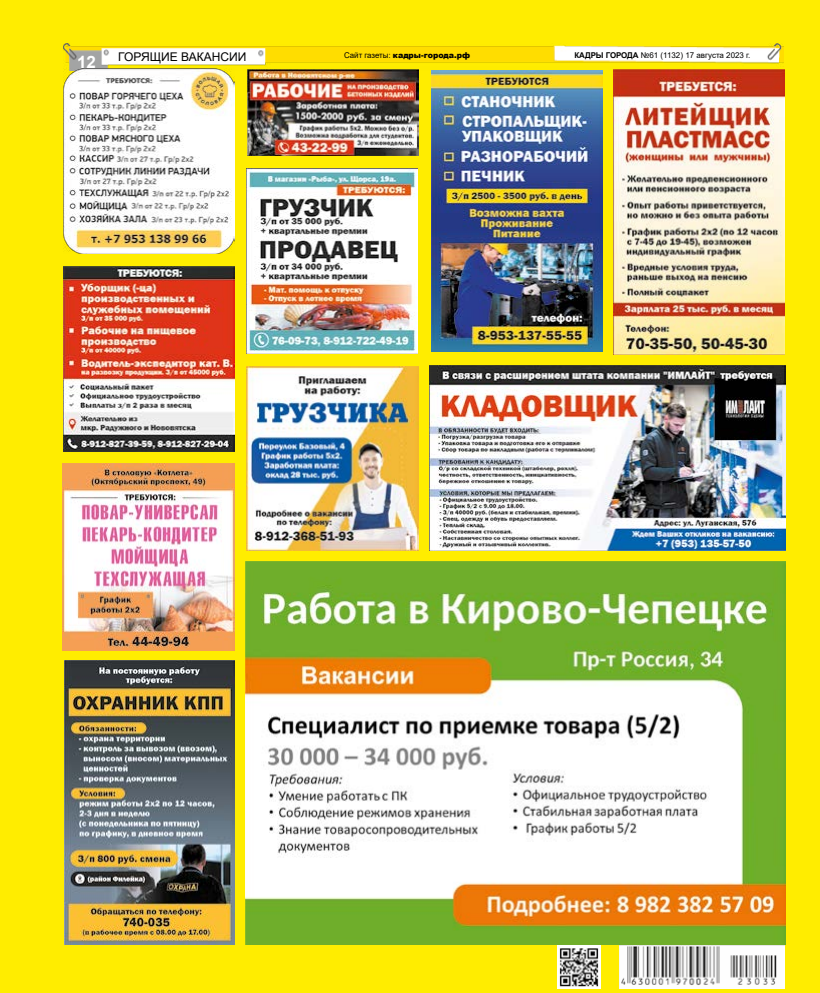
<style>
.page{position:relative;width:820px;height:993px;background:#fff}
.page>*{position:absolute;margin:0;border:0;box-sizing:border-box;transform-origin:0 0}
.t1{font:700 17px "Arial";color:#fff}
.t2{font:12px "Arial";color:#000}
.t3{font:8px "Arial";color:#000}
.t4{font:900 8px "Arial";color:#000}
.s1{font-weight:400}
.s2{font-weight:700}
</style>
<div class="page">
<div style="left:0;top:1px;width:819px;height:991px;background:#ffed00"></div>
<img style="left:63px;top:44px;width:720px;height:27px">
<img style="left:557px;top:945px;width:43px;height:43px">
<img style="left:619px;top:945px;width:164px;height:43px">
<img style="left:432px;top:70px;width:170px;height:281px">
<img style="left:429px;top:365px;width:355px;height:185px">
<img style="left:613px;top:70px;width:171px;height:284px">
<img style="left:245px;top:561px;width:539px;height:383px">
<img style="left:64px;top:660px;width:171px;height:284px">
<img style="left:63px;top:266px;width:171px;height:185px">
<img style="left:63px;top:68px;width:171px;height:185px">
<img style="left:246px;top:367px;width:172px;height:183px">
<img style="left:62px;top:463px;width:173px;height:187px">
<img style="left:247px;top:69px;width:171px;height:86px">
<img style="left:247px;top:168px;width:170px;height:185px">
<h1 class="t1" style="left:77px;top:50px;width:20px">12</h1>
<p class="t4" style="left:344px;top:49px;width:127px"><span class="s1">Сайт газеты:</span> кадры-города.рф</p>
<h2 class="t2" style="left:118px;top:49px;width:129px">ГОРЯЩИЕ ВАКАНСИИ</h2>
<p class="t3" style="left:574px;top:50px;width:177px"><span class="s2">КАДРЫ ГОРОДА</span> №61 (1132) 17 августа 2023 г.</p>
</div>
